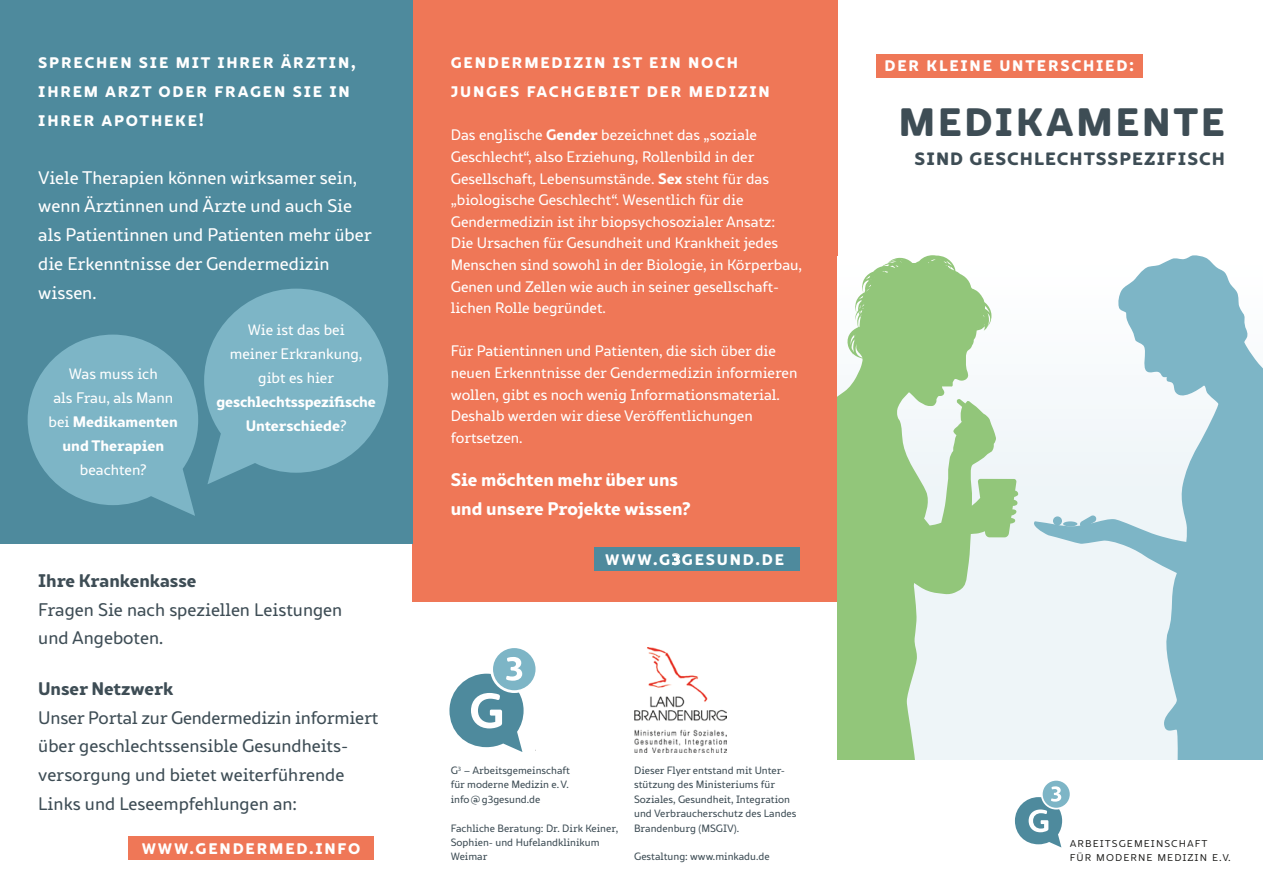
<style>
.page{position:relative;width:1263px;height:893px;background:#fff}
.page>*{position:absolute;margin:0;border:0;box-sizing:border-box;transform-origin:0 0}
.t1{font:800 46.5px "Marlon Pro";letter-spacing:.05em;color:#3e4d55}
.t2{font:800 21px "Marlon Pro";letter-spacing:.05em;color:#3e4d55}
.t3{font:18.6px "Marlon Pro";letter-spacing:.085em;color:#1d1d1b}
.t4{font:800 18px/28.8px "Marlon Pro";letter-spacing:.1em;color:#fff}
.t5{font:500 18px/28.8px "Marlon Pro";color:#3e4d55}
.t6{font:500 18px/28.8px "Marlon Pro";color:#fff}
.t7{font:800 18px "Marlon Pro";letter-spacing:-.01em;color:#3e4d55}
.t8{font:500 17.85px "Marlon Pro";letter-spacing:-.01em;color:#3e4d55}
.t9{font:500 15px/21.6px "Marlon Pro";color:#fff}
.t10{font:800 15px/24px "Marlon Pro";color:#fff;text-align:center}
.t11{font:12px/13.6px "Marlon Pro";letter-spacing:.085em;color:#1d1d1b}
.t12{font:500 10.5px/14.4px "Marlon Pro";color:#3e4d55}
.s1{font-weight:800}
.s2{font-weight:500}
.s3{font-size:18px}
.s4{font-size:15.45px}
</style>
<div class="page">
<div style="left:412px;top:0;width:426px;height:601px;background:#ef7757"></div>
<div style="left:838px;top:257px;width:425px;height:503px;background:linear-gradient(to bottom,#fafcfd,#eaf2f6)"></div>
<div style="left:1043px;top:781px;width:27px;height:27px;background:#7db5c6;border-radius:50%"></div>
<svg style="left:1015px;top:786px;width:47px;height:61px"></svg>
<div style="left:876px;top:54px;width:266px;height:24px;background:#ef7757"></div>
<div style="left:594px;top:547px;width:205px;height:24px;background:#4e8a9d"></div>
<svg style="left:838px;top:255px;width:180px;height:505px;fill:#92c67a"></svg>
<svg style="left:1117px;top:255px;width:146px;height:505px;fill:#7db5c6"></svg>
<svg style="left:1030px;top:515px;width:233px;height:93px;background:#b4d4de"></svg>
<div style="left:0;top:0;width:412px;height:544px;background:#4e8a9d"></div>
<div style="left:128px;top:836px;width:246px;height:24px;background:#ef7757"></div>
<svg style="left:204px;top:289px;width:184px;height:195px"></svg>
<svg style="left:28px;top:335px;width:170px;height:181px"></svg>
<div style="left:493px;top:648px;width:42px;height:42px;background:#7db5c6;border-radius:50%"></div>
<svg style="left:449px;top:657px;width:75px;height:94px"></svg>
<img style="left:634px;top:648px;width:93px;height:104px">
<p class="t4" style="left:38px;top:47px;width:319px">sprechen sie mit ihrer ärztin, ihrem arzt oder fragen sie in ihrer apotheke!</p>
<p class="t6" style="left:38px;top:163px;width:335px">Viele Therapien können wirksamer sein, wenn Ärztinnen und Ärzte und auch Sie als Patientinnen und Patienten mehr über die Erkenntnisse der Gendermedizin wissen.</p>
<p class="t9" style="left:49px;top:362px;width:131px;line-height:24px;text-align:center">Was muss ich<br>als Frau, als Mann bei <span class="s1">Medikamenten und Therapien</span></p>
<p class="t9" style="left:80px;top:459px;width:68px">beachten?</p>
<p class="t9" style="left:230px;top:318px;width:134px;line-height:24px;text-align:center">Wie ist das bei meiner Erkrankung, gibt es hier</p>
<p class="t10" style="left:216px;top:389px;width:161px">geschlechtsspezifische<br>Unterschiede<span class="s2">?</span></p>
<p class="t7" style="left:38px;top:566px;width:160px">Ihre Krankenkasse</p>
<p class="t5" style="left:38px;top:595px;width:305px">Fragen Sie nach speziellen Leistungen und Angeboten.</p>
<p class="t7" style="left:38px;top:674px;width:137px">Unser Netzwerk</p>
<p class="t8" style="left:38px;top:705px;width:342px"><span class="s3">Unser</span> Portal zur Gendermedizin <span class="s3">informiert</span></p>
<p class="t5" style="left:38px;top:731px;width:312px">über geschlechtssensible Gesundheits&shy;versorgung und bietet weiterführende<br>Links und Leseempfehlungen an:</p>
<p class="t4" style="left:142px;top:832px;width:220px">www.gendermed.info</p>
<p class="t4" style="left:451px;top:47px;width:321px">gendermedizin ist ein noch junges fachgebiet der medizin</p>
<p class="t9" style="left:451px;top:124px;width:353px">Das englische <span class="s1">Gender</span> bezeichnet das „soziale Geschlecht“, also Erziehung, Rollenbild in der Gesellschaft, Lebensumstände. <span class="s1">Sex</span> steht für das „biologische Geschlecht“. Wesentlich für die Gendermedizin ist ihr biopsychosozialer Ansatz:<br>Die Ursachen für Gesundheit und Krankheit jedes Menschen sind sowohl in der Biologie, in Körperbau, Genen und Zellen wie auch in seiner gesellschaft&shy;lichen Rolle begründet.</p>
<p class="t9" style="left:451px;top:340px;width:348px">Für Patientinnen und Patienten, die sich über die neuen Erkenntnisse der Gendermedizin informieren wollen, gibt es noch wenig Informationsmaterial.<br>Deshalb werden wir diese Veröffentlichungen fortsetzen.</p>
<p class="t4" style="left:451px;top:464px;width:241px">Sie möchten mehr über uns und unsere Projekte wissen?</p>
<p class="t4" style="left:605px;top:543px;width:180px">www.g<span class="s4">3</span>gesund.de</p>
<p class="t3" style="left:536px;top:753px;width:217px">für moderne medizin</p>
<p class="t12" style="left:451px;top:763px;width:121px;text-align:justify">G<sup>3</sup> – Arbeitsgemeinschaft für moderne Medizin e.V. info@g3gesund.de</p>
<p class="t12" style="left:451px;top:821px;width:169px">Fachliche Beratung: Dr. Dirk Keiner,<br>Sophien- und Hufelandklinikum<br>Weimar</p>
<p class="t12" style="left:634px;top:763px;width:164px">Dieser Flyer entstand mit Unter&shy;stützung des Ministeriums für<br>Soziales, Gesundheit, Integration und Verbraucherschutz des Landes<br>Brandenburg (MSGIV).</p>
<p class="t12" style="left:634px;top:849px;width:137px">Gestaltung: www.minkadu.de</p>
<p class="t4" style="left:884px;top:50px;width:251px">der kleine unterschied:</p>
<h1 class="t1" style="left:898px;top:84px;width:328px">medikamente</h1>
<h2 class="t2" style="left:915px;top:141px;width:312px">sind geschlechtsspezifisch</h2>
<p class="t11" style="left:1070px;top:836px;width:162px">Arbeitsgemeinschaft für moderne medizin e.v.</p>
</div>
